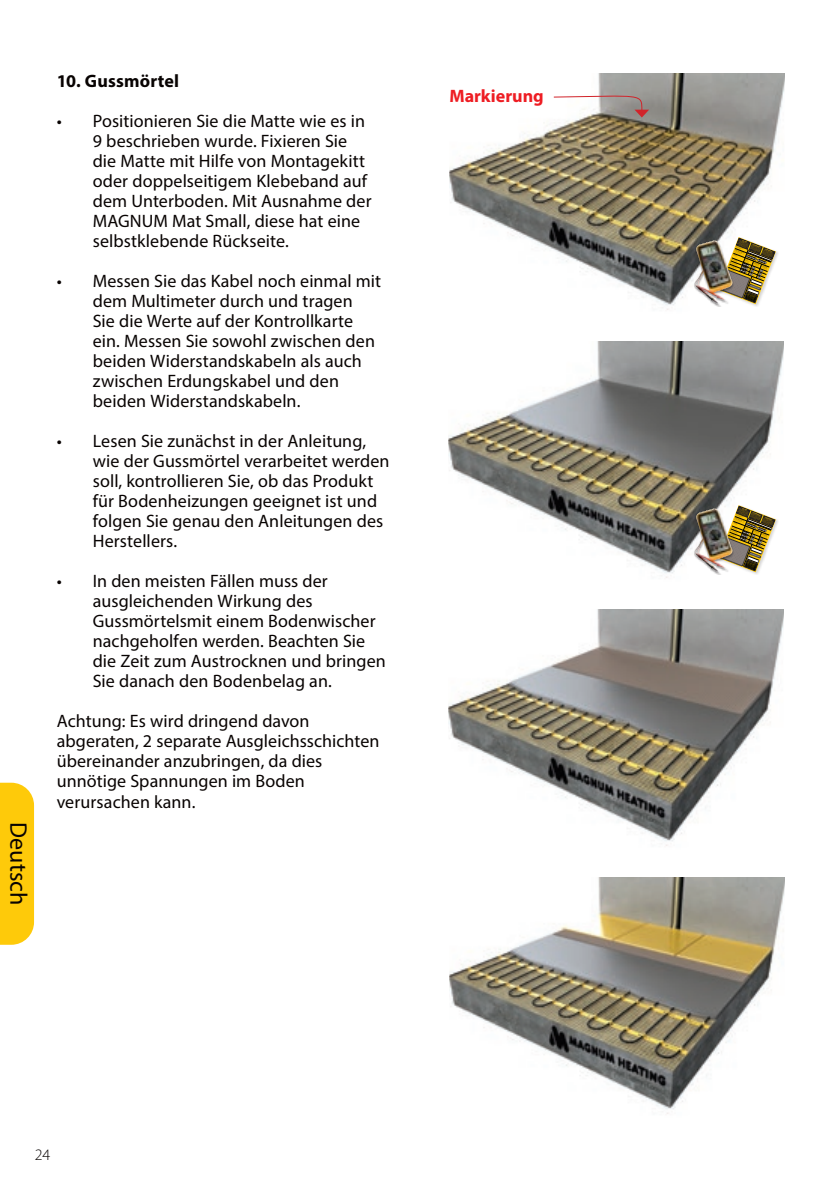
<style>
.page{position:relative;width:840px;height:1191px;background:#fff}
.page>*{position:absolute;margin:0;border:0;box-sizing:border-box;transform-origin:0 0}
.t1{font:24px "Myriad Pro";color:#080302}
.t2{font:18px/20px "Myriad Pro";letter-spacing:.005em;color:#080302}
.t3{font:700 18px "Myriad Pro";letter-spacing:.01em;color:#080302}
.t4{font:700 18px "Myriad Pro";color:#ee1d23}
.t5{font:300 16px "Myriad Pro";color:#080302}
</style>
<div class="page">
<div style="left:0;top:782px;width:34px;height:162px;background:#feca0a"></div>
<img style="left:448px;top:610px;width:334px;height:236px">
<img style="left:449px;top:878px;width:334px;height:236px">
<img style="left:448px;top:342px;width:334px;height:236px">
<img style="left:449px;top:74px;width:334px;height:236px">
<div style="left:717px;top:236px;width:61px;height:71px;background:#231f20;opacity:.18"></div>
<div style="left:693px;top:240px;width:40px;height:67px;background:#231f20;opacity:.5"></div>
<img style="left:694px;top:240px;width:26px;height:65px">
<div style="left:717px;top:504px;width:61px;height:70px;background:#231f20;opacity:.18"></div>
<div style="left:693px;top:508px;width:40px;height:67px;background:#231f20;opacity:.5"></div>
<img style="left:694px;top:508px;width:26px;height:65px">
<svg style="left:552px;top:93px;width:96px;height:24px"></svg>
<img style="left:718px;top:237px;width:57px;height:67px">
<img style="left:718px;top:505px;width:57px;height:67px">
<h1 class="t1" style="left:31px;top:822px;width:84px;rotate:90deg">Deutsch</h1>
<p class="t3" style="left:57px;top:74px;width:124px">10. Gussmörtel</p>
<p class="t2" style="left:93px;top:112px;width:280px;text-indent:-36px">• Positionieren Sie die Matte wie es in 9 beschrieben wurde. Fixieren Sie die Matte mit Hilfe von Montagekitt oder doppelseitigem Klebeband auf dem Unterboden. Mit Ausnahme der MAGNUM Mat Small, diese hat eine selbstklebende Rückseite.</p>
<p class="t2" style="left:93px;top:272px;width:290px;text-indent:-36px">• Messen Sie das Kabel noch einmal mit dem Multimeter durch und tragen<br>Sie die Werte auf der Kontrollkarte ein. Messen Sie sowohl zwischen den beiden Widerstandskabeln als auch zwischen Erdungskabel und den beiden Widerstandskabeln.</p>
<p class="t2" style="left:93px;top:432px;width:298px;text-indent:-36px">• Lesen Sie zunächst in der Anleitung, wie der Gussmörtel verarbeitet werden soll, kontrollieren Sie, ob das Produkt für Bodenheizungen geeignet ist und folgen Sie genau den Anleitungen des Herstellers.</p>
<p class="t2" style="left:93px;top:572px;width:294px;text-indent:-36px">• In den meisten Fällen muss der ausgleichenden Wirkung des<br>Gussmörtelsmit einem Bodenwischer nachgeholfen werden. Beachten Sie die Zeit zum Austrocknen und bringen<br>Sie danach den Bodenbelag an.</p>
<p class="t2" style="left:57px;top:712px;width:324px">Achtung: Es wird dringend davon abgeraten, 2 separate Ausgleichsschichten übereinander anzubringen, da dies unnötige Spannungen im Boden verursachen kann.</p>
<p class="t4" style="left:449px;top:89px;width:96px">Markierung</p>
<p class="t5" style="left:35px;top:1147px;width:17px">24</p>
</div>
